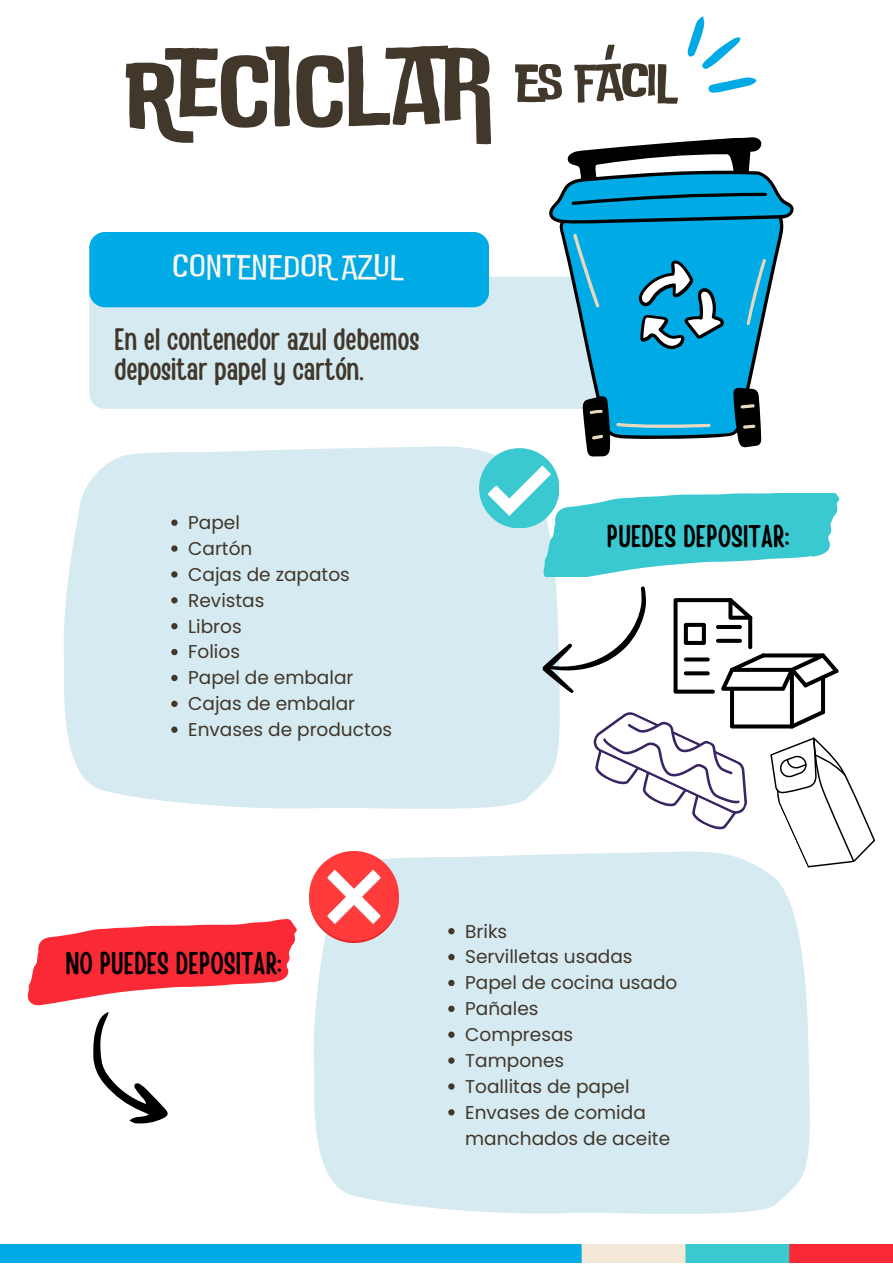
<style>
.page{position:relative;width:893px;height:1264px;background:#fff}
.page>*{position:absolute;margin:0;border:0;box-sizing:border-box;transform-origin:0 0}
.t1{font:101.4px "Do Ub Le Ba Ss";color:#41372b}
.t2{font:50.1px "Do Ub Le Ba Ss";letter-spacing:-.045em;color:#41372b}
.t3{font:300 34.2px "Do Ub Le Ba Ss";color:#faf6f0}
.t4{font:31.2px "Handy Casual Condensed";color:#000}
.t5{font:30.9px/30.3px "Handy Casual Condensed";color:#41372b}
.t6{font:18.45px/25.8px "Poppins";color:#41372b}
</style>
<div class="page">
<div style="left:89px;top:276px;width:548px;height:133px;background:#d5eaf1;border-radius:16px"></div>
<div style="left:89px;top:232px;width:400px;height:75px;background:#00aae5;border-radius:16px"></div>
<div style="left:313px;top:854px;width:497px;height:360px;background:#d5eaf1"></div>
<img style="left:309px;top:851px;width:89px;height:91px">
<div style="left:63px;top:446px;width:499px;height:363px;background:#d5eaf1"></div>
<svg style="left:687px;top:17px;width:69px;height:76px"></svg>
<svg style="left:541px;top:137px;width:253px;height:311px;fill:#00aae5"></svg>
<img style="left:0;top:1244px;width:892px;height:18px">
<svg style="left:479px;top:448px;width:360px;height:128px"></svg>
<svg style="left:27px;top:919px;width:270px;height:205px"></svg>
<svg style="left:542px;top:586px;width:333px;height:294px"></svg>
<svg style="left:171px;top:519px;width:6px;height:7px"></svg>
<svg style="left:171px;top:545px;width:6px;height:6px"></svg>
<svg style="left:171px;top:571px;width:6px;height:6px"></svg>
<svg style="left:171px;top:597px;width:6px;height:6px"></svg>
<svg style="left:171px;top:623px;width:6px;height:6px"></svg>
<svg style="left:171px;top:649px;width:6px;height:6px"></svg>
<svg style="left:171px;top:674px;width:6px;height:7px"></svg>
<svg style="left:171px;top:700px;width:6px;height:7px"></svg>
<svg style="left:171px;top:726px;width:6px;height:7px"></svg>
<svg style="left:448px;top:928px;width:6px;height:6px"></svg>
<svg style="left:448px;top:953px;width:6px;height:7px"></svg>
<svg style="left:448px;top:979px;width:6px;height:7px"></svg>
<svg style="left:448px;top:1005px;width:6px;height:7px"></svg>
<svg style="left:448px;top:1031px;width:6px;height:6px"></svg>
<svg style="left:448px;top:1057px;width:6px;height:6px"></svg>
<svg style="left:448px;top:1083px;width:6px;height:6px"></svg>
<svg style="left:448px;top:1109px;width:6px;height:6px"></svg>
<p class="t1" style="left:123px;top:31px;width:371px">RECICLAR</p>
<p class="t2" style="left:514px;top:47px;width:156px">ES FÁCIL</p>
<p class="t3" style="left:172px;top:243px;width:227px">CONTENEDOR AZUL</p>
<p class="t5" style="left:114px;top:322px;width:306px">En el contenedor azul debemos depositar papel y cartón.</p>
<p class="t6" style="left:188px;top:509px;width:53px">Papel</p>
<p class="t6" style="left:188px;top:535px;width:66px">Cartón</p>
<p class="t6" style="left:188px;top:561px;width:163px">Cajas de zapatos</p>
<p class="t6" style="left:188px;top:587px;width:78px">Revistas</p>
<p class="t6" style="left:188px;top:613px;width:55px">Libros</p>
<p class="t6" style="left:188px;top:639px;width:53px">Folios</p>
<p class="t6" style="left:188px;top:665px;width:167px">Papel de embalar</p>
<p class="t6" style="left:188px;top:690px;width:168px">Cajas de embalar</p>
<p class="t6" style="left:188px;top:716px;width:205px">Envases de productos</p>
<p class="t4" style="left:607px;top:515px;width:184px">PUEDES DEPOSITAR:</p>
<p class="t4" style="left:65px;top:942px;width:218px">NO PUEDES DEPOSITAR:</p>
<p class="t6" style="left:465px;top:918px;width:43px">Briks</p>
<p class="t6" style="left:465px;top:944px;width:169px">Servilletas usadas</p>
<p class="t6" style="left:465px;top:969px;width:214px">Papel de cocina usado</p>
<p class="t6" style="left:465px;top:995px;width:75px">Pañales</p>
<p class="t6" style="left:465px;top:1021px;width:109px">Compresas</p>
<p class="t6" style="left:465px;top:1047px;width:100px">Tampones</p>
<p class="t6" style="left:465px;top:1073px;width:166px">Toallitas de papel</p>
<p class="t6" style="left:465px;top:1099px;width:206px">Envases de comida manchados de aceite</p>
</div>
